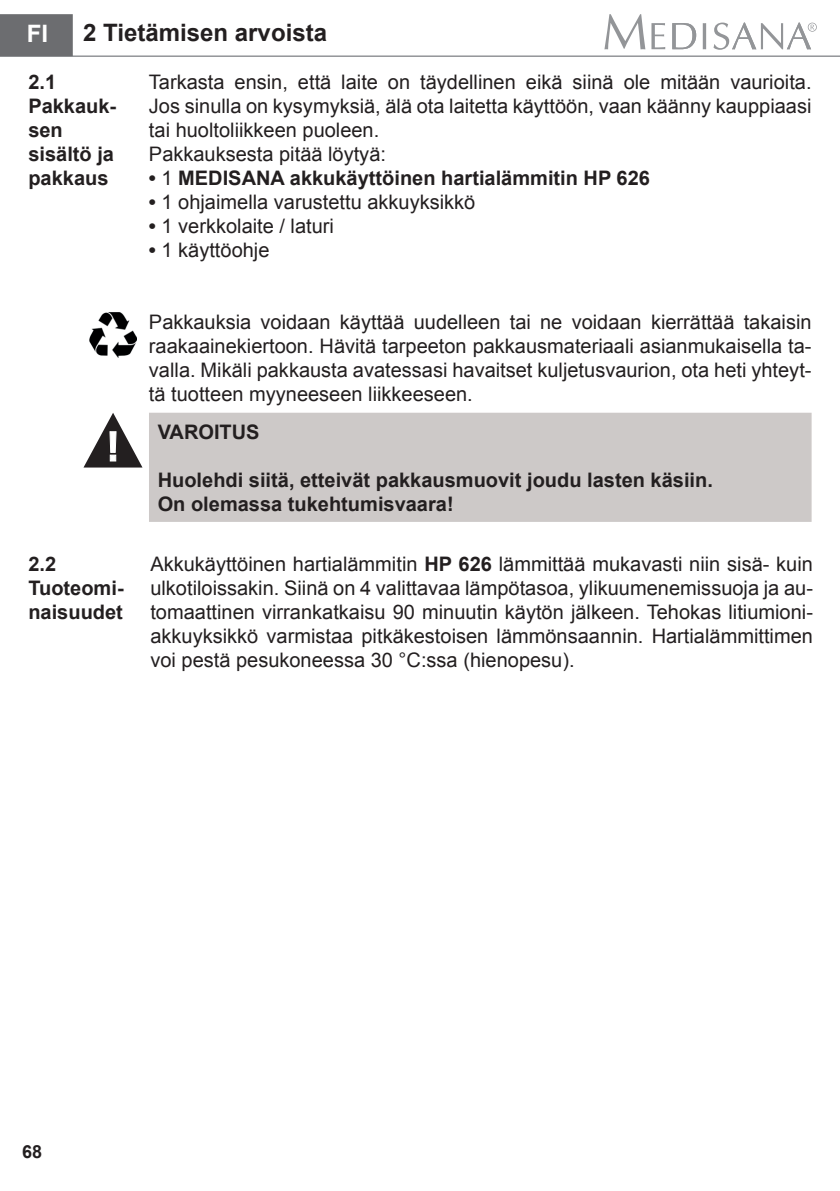
<style>
.page{position:relative;width:840px;height:1191px;background:#fff}
.page>*{position:absolute;margin:0;border:0;box-sizing:border-box;transform-origin:0 0}
.t1{font:700 24px "Arial";color:#231f20}
.t2{font:700 24px "Arial";color:#fff}
.t3{font:20px/24px "Arial";color:#231f20;text-align:justify}
.t4{font:700 20px/24px "Arial";color:#231f20}
.t5{font:700 18px "Arial";color:#231f20}
.s1{font-weight:400}
.s2{font-weight:700}
</style>
<div class="page">
<svg style="left:604px;top:14px;width:41px;height:35px"></svg>
<svg style="left:651px;top:23px;width:14px;height:26px"></svg>
<svg style="left:672px;top:23px;width:23px;height:26px"></svg>
<svg style="left:702px;top:23px;width:3px;height:26px"></svg>
<svg style="left:713px;top:23px;width:103px;height:27px"></svg>
<hr style="left:0;top:55px;width:839px;height:2px;background:#939598">
<div style="left:0;top:14px;width:73px;height:42px;background:#6c6d70"></div>
<div style="left:149px;top:413px;width:662px;height:109px;background:#cdc9c8"></div>
<svg style="left:84px;top:413px;width:58px;height:54px"></svg>
<img style="left:90px;top:312px;width:46px;height:45px">
<p class="t2" style="left:27px;top:17px;width:23px">FI</p>
<p class="t1" style="left:83px;top:16px;width:245px">2 Tietämisen arvoista</p>
<p class="t4" style="left:28px;top:71px;width:89px">2.1<br>Pakkauk&shy;sen sisältö ja pakkaus</p>
<p class="t4" style="left:28px;top:553px;width:97px">2.2<br>Tuoteomi&shy;naisuudet</p>
<p class="t3" style="left:149px;top:70px;width:663px;text-align:left">Tarkasta ensin, että laite on täydellinen eikä siinä ole mitään vaurioita.<br>Jos sinulla on kysymyksiä, älä ota laitetta käyttöön, vaan käänny kauppiaasi tai huoltoliikkeen puoleen.<br>Pakkauksesta pitää löytyä:</p>
<p class="t4" style="left:149px;top:167px;width:502px">• <span class="s1">1</span> MEDISANA akkukäyttöinen hartialämmitin HP 626</p>
<p class="t3" style="left:149px;top:190px;width:327px"><span class="s2">•</span> 1 ohjaimella varustettu akkuyksikkö</p>
<p class="t3" style="left:149px;top:214px;width:186px"><span class="s2">•</span> 1 verkkolaite / laturi</p>
<p class="t3" style="left:149px;top:238px;width:122px"><span class="s2">•</span> 1 käyttöohje</p>
<p class="t3" style="left:149px;top:310px;width:663px">Pakkauksia voidaan käyttää uudelleen tai ne voidaan kierrättää takaisin raakaainekiertoon. Hävitä tarpeeton pakkausmateriaali asianmukaisella ta&shy;valla. Mikäli pakkausta avatessasi havaitset kuljetusvaurion, ota heti yhteyt&shy;tä tuotteen myyneeseen liikkeeseen.</p>
<p class="t4" style="left:158px;top:420px;width:103px">VAROITUS</p>
<p class="t4" style="left:158px;top:468px;width:556px">Huolehdi siitä, etteivät pakkausmuovit joudu lasten käsiin.<br>On olemassa tukehtumisvaara!</p>
<p class="t3" style="left:150px;top:552px;width:663px">Akkukäyttöinen hartialämmitin <span class="s2">HP 626</span> lämmittää mukavasti niin sisä- kuin ulkotiloissakin. Siinä on 4 valittavaa lämpötasoa, ylikuumenemissuoja ja au&shy;tomaattinen virrankatkaisu 90 minuutin käytön jälkeen. Tehokas litiumioni&shy;akkuyksikkö varmistaa pitkäkestoisen lämmönsaannin. Hartialämmittimen voi pestä pesukoneessa 30 °C:ssa (hienopesu).</p>
<p class="t5" style="left:22px;top:1140px;width:22px">68</p>
</div>
